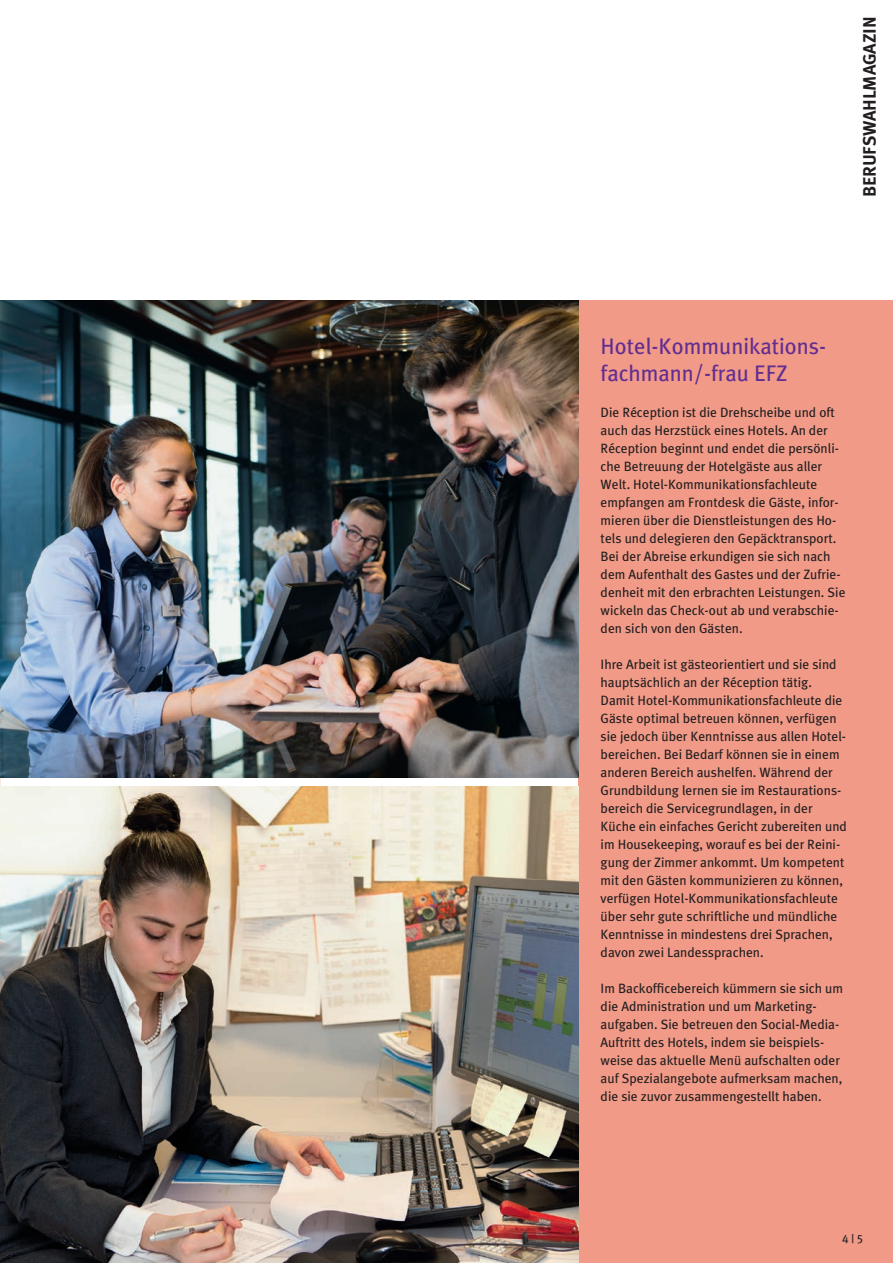
<style>
.page{position:relative;width:893px;height:1263px;background:#fff}
.page>*{position:absolute;margin:0;border:0;box-sizing:border-box;transform-origin:0 0}
.t1{font:22.5px/27px "Meta Mix";color:#612d91}
.t2{font:18px "Meta Plus Bold Caps";letter-spacing:-.01em;color:#231f20}
.t3{font:13.5px/18px "Meta Mix";color:#231f20}
.t4{font:12px "Meta Mix";color:#231f20}
</style>
<div class="page">
<div style="left:578px;top:300px;width:315px;height:963px;background:#f19a87"></div>
<img style="left:0;top:300px;width:578px;height:477px">
<img style="left:0;top:786px;width:578px;height:477px">
<h2 class="t2" style="left:859px;top:197px;width:182px;rotate:-90deg">BERUFSWAHLMAGAZIN</h2>
<h1 class="t1" style="left:601px;top:333px;width:227px">Hotel-Kommunikations&shy;fachmann/-frau EFZ</h1>
<p class="t3" style="left:601px;top:403px;width:246px">Die Réception ist die Drehscheibe und oft auch das Herzstück eines Hotels. An der Réception beginnt und endet die persönli&shy;che Betreuung der Hotelgäste aus aller Welt. Hotel--Kommunikationsfachleute empfangen am Frontdesk die Gäste, infor&shy;mieren über die Dienstleistungen des Ho&shy;tels und delegieren den Gepäcktransport.<br>Bei der Abreise erkundigen sie sich nach dem Aufenthalt des Gastes und der Zufrie&shy;denheit mit den erbrachten Leistungen. Sie wickeln das Check-out ab und verabschie&shy;den sich von den Gästen.</p>
<p class="t3" style="left:601px;top:655px;width:248px">Ihre Arbeit ist gästeorientiert und sie sind hauptsächlich an der Réception tätig.<br>Damit Hotel-Kommunikationsfachleute die Gäste optimal betreuen können, verfügen sie jedoch über Kenntnisse aus allen Hotel&shy;bereichen. Bei Bedarf können sie in einem anderen Bereich aushelfen. Während der Grundbildung lernen sie im Restaurations&shy;bereich die Servicegrundlagen, in der Küche ein einfaches Gericht zubereiten und im Housekeeping, worauf es bei der Reini&shy;gung der Zimmer ankommt. Um kompetent mit den Gästen kommunizieren zu können, verfügen Hotel-Kommunikationsfachleute über sehr gute schriftliche und mündliche Kenntnisse in mindestens drei Sprachen, davon zwei Landessprachen.</p>
<p class="t3" style="left:601px;top:979px;width:244px">Im Backofficebereich kümmern sie sich um die Administration und um Marketing&shy;aufgaben. Sie betreuen den Social-Media-- Auftritt des Hotels, indem sie beispiels&shy;weise das aktuelle Menü aufschalten oder auf Spezialangebote aufmerksam machen, die sie zuvor zusammengestellt haben.</p>
<p class="t4" style="left:842px;top:1231px;width:22px">4 | 5</p>
</div>
